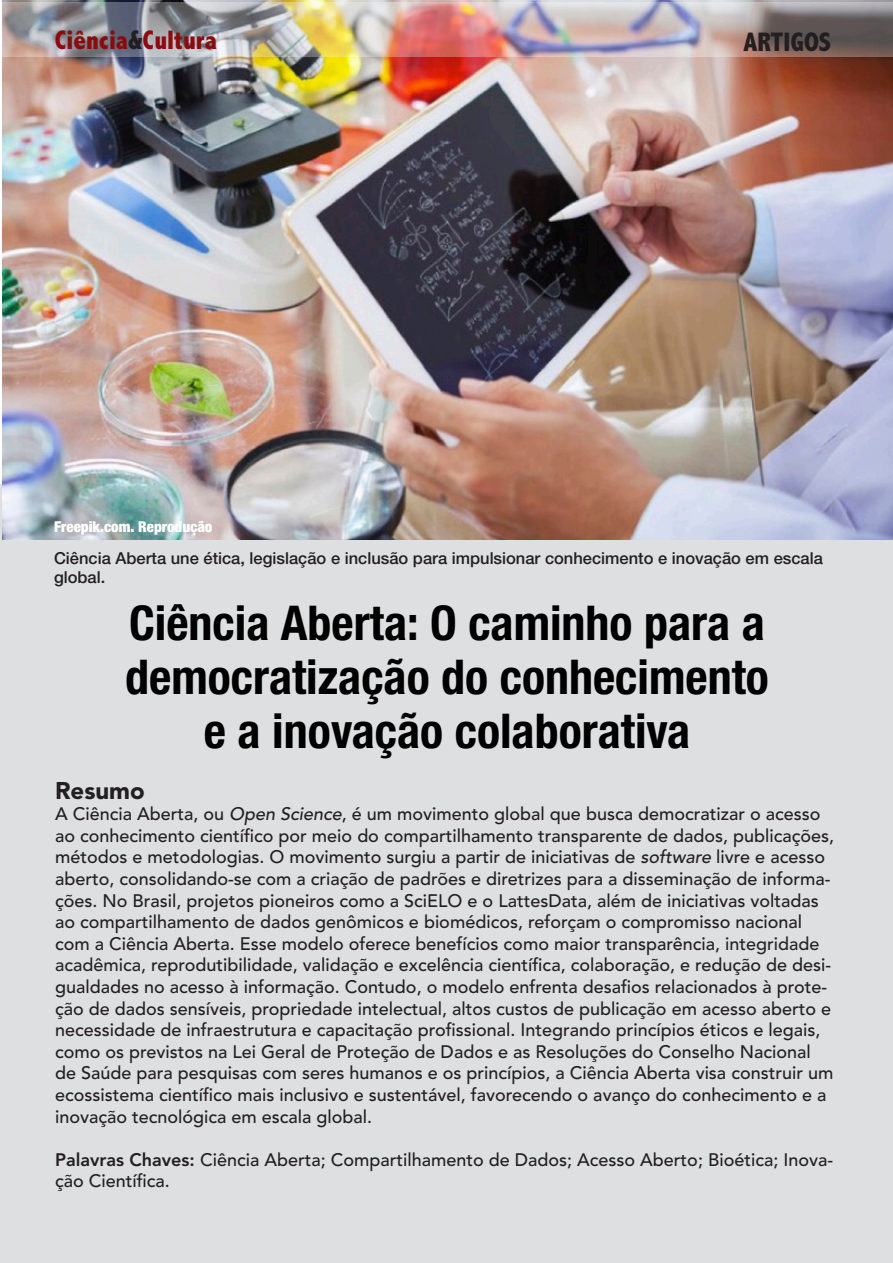
<style>
.page{position:relative;width:893px;height:1263px;background:#fff}
.page>*{position:absolute;margin:0;border:0;box-sizing:border-box;transform-origin:0 0}
.Titulo_artigo{font:700 condensed 48px/54px "Helvetica Neue LT Pro";color:#000;text-align:center}
.t1{font:800 condensed 27px "Abadi MT Pro";color:#890c0f}
.t2{font:800 condensed 27px "Abadi MT Pro";color:#231f20}
.Titulo_resumo{font:900 24px "Avenir LT Pro";color:#231f20}
.Resumo{font:500 18px/21.6px "Avenir LT Pro";color:#231f20}
.Palavras-chave{font:500 18px/21.6px "Avenir LT Pro";color:#231f20}
.legenda_capa{font:500 16.5px/19.8px "Helvetica Neue LT Pro";color:#231f20}
.fonte_capa{font:900 condensed 15px "Helvetica Neue LT Pro";color:#fff}
.s1{color:#231f20}
.s2{font-style:italic}
.s3{color:#242424}
.s4{font-weight:800}
</style>
<div class="page">
<div style="left:0;top:485px;width:893px;height:778px;background:#dedfe0"></div>
<img style="left:2px;top:0;width:891px;height:539px">
<img style="left:2px;top:2px;width:891px;height:54px">
<p class="t1" style="left:55px;top:25px;width:164px">Ciência<span class="s1">&amp;</span>Cultura</p>
<p class="t2" style="left:743px;top:27px;width:89px">ARTIGOS</p>
<p class="fonte_capa" style="left:54px;top:517px;width:160px">Freepik.com. Reprodução</p>
<p class="legenda_capa" style="left:54px;top:547px;width:770px">Ciência Aberta une ética, legislação e inclusão para impulsionar conhecimento e inovação em escala global.</p>
<p class="Titulo_artigo" style="left:125px;top:596px;width:645px">Ciência Aberta: O caminho para a democratização do conhecimento e a inovação colaborativa</p>
<p class="Titulo_resumo" style="left:55px;top:776px;width:91px">Resumo</p>
<p class="Resumo" style="left:55px;top:803px;width:781px">A Ciência Aberta, ou <span class="s2">Open Science</span>, é um movimento global que busca democratizar o acesso ao conhecimento científico por meio do compartilhamento transparente de dados, publicações, métodos e metodologias. O movimento surgiu a partir de iniciativas de <span class="s2">software</span> livre e acesso aberto, consolidando-se com a criação de padrões e diretrizes para a disseminação de informa&shy;ções. No Brasil, projetos pioneiros como a SciELO e o LattesData, além de iniciativas voltadas ao compartilhamento de dados genômicos e biomédicos, reforçam o compromisso nacional com a Ciência Aberta. Esse modelo oferece benefícios como maior transparência, <span class="s3">integridade acadêmica,</span> reprodutibilidade, validação e excelência científica, colaboração, e redução de desi&shy;gualdades no acesso à informação. Contudo, o modelo enfrenta desafios relacionados à prote&shy;ção de dados sensíveis, propriedade intelectual, altos custos de publicação em acesso aberto e necessidade de infraestrutura e capacitação profissional. Integrando princípios éticos e legais, como os previstos na Lei Geral de Proteção de Dados e as Resoluções do Conselho Nacional de Saúde para pesquisas com seres humanos e os princípios, a Ciência Aberta visa construir um ecossistema científico mais inclusivo e sustentável, favorecendo o avanço do conhecimento e a inovação tecnológica em escala global.</p>
<p class="Palavras-chave" style="left:55px;top:1149px;width:780px"><span class="s4">Palavras Chaves:</span> Ciência Aberta; Compartilhamento de Dados; Acesso Aberto; Bioética; Inova&shy;ção Científica.</p>
</div>
